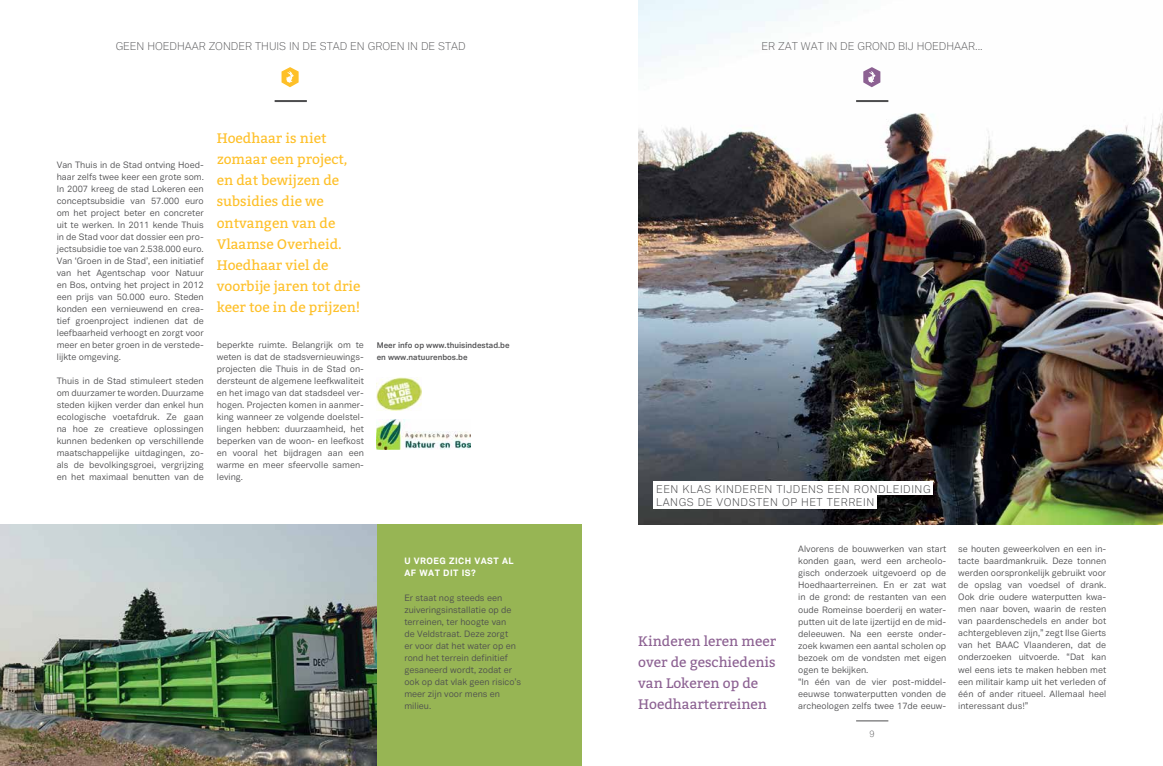
<style>
.page{position:relative;width:1163px;height:766px;background:#fff}
.page>*{position:absolute;margin:0;border:0;box-sizing:border-box;transform-origin:0 0}
.t1{font:13.8px/21px "Bitter";color:#fec029}
.t2{font:13.8px/21px "Bitter";color:#8c6192}
.t3{font:100 11px "Vaud";color:#4d4d4f}
.t4{font:300 11px/13px "Vaud";letter-spacing:.05em;color:#4d4d4f}
.t5{font:9px/12px "Vaud";color:#4d4d4f;text-align:justify}
.t6{font:800 9px/12px "Vaud";letter-spacing:.05em;color:#fff}
.t7{font:100 9px "Vaud";color:#4d4d4f}
.t8{font:600 8px/12px "Vaud";color:#4d4d4f}
</style>
<div class="page">
<hr style="left:274px;top:100px;width:33px;height:2px;background:#4d4d4f">
<svg style="left:281px;top:67px;width:17px;height:20px"></svg>
<img style="left:377px;top:377px;width:44px;height:34px">
<img style="left:377px;top:420px;width:94px;height:29px">
<img style="left:638px;top:0;width:524px;height:524px">
<img style="left:0;top:524px;width:376px;height:241px">
<div style="left:377px;top:524px;width:204px;height:241px;background:#97b554"></div>
<div style="left:653px;top:481px;width:279px;height:14px;background:#fff"></div>
<div style="left:653px;top:495px;width:223px;height:13px;background:#fff"></div>
<svg style="left:863px;top:67px;width:17px;height:20px"></svg>
<hr style="left:856px;top:100px;width:32px;height:2px;background:#4d4d4f">
<hr style="left:856px;top:720px;width:32px;height:1px;background:#4d4d4f">
<p class="t3" style="left:116px;top:40px;width:351px">GEEN HOEDHAAR ZONDER THUIS IN DE STAD EN GROEN IN DE STAD</p>
<p class="t5" style="left:57px;top:159px;width:149px">Van Thuis in de Stad ontving Hoed&shy;haar zelfs twee keer een grote som.<br>In 2007 kreeg de stad Lokeren een conceptsubsidie van 57.000 euro om het project beter en concreter uit te werken. In 2011 kende Thuis in de Stad voor dat dossier een pro&shy;jectsubsidie toe van 2.538.000 euro.<br>Van ‘Groen in de Stad’, een initiatief van het Agentschap voor Natuur en Bos, ontving het project in 2012 een prijs van 50.000 euro. Steden konden een vernieuwend en crea&shy;tief groenproject indienen dat de leefbaarheid verhoogt en zorgt voor meer en beter groen in de verstede&shy;lijkte omgeving.</p>
<p class="t5" style="left:57px;top:375px;width:149px">Thuis in de Stad stimuleert steden om duurzamer te worden. Duurzame steden kijken verder dan enkel hun ecologische voetafdruk. Ze gaan na hoe ze creatieve oplossingen kunnen bedenken op verschillende maatschappelijke uitdagingen, zo&shy;als de bevolkingsgroei, vergrijzing en het maximaal benutten van de</p>
<h1 class="t1" style="left:217px;top:128px;width:145px">Hoedhaar is niet zomaar een project, en dat bewijzen de subsidies die we ontvangen van de<br>Vlaamse Overheid.<br>Hoedhaar viel de voorbije jaren tot drie keer toe in de prijzen!</h1>
<p class="t5" style="left:217px;top:339px;width:149px">beperkte ruimte. Belangrijk om te weten is dat de stadsvernieuwings&shy;projecten die Thuis in de Stad on&shy;dersteunt de algemene leefkwaliteit en het imago van dat stadsdeel ver&shy;hogen. Projecten komen in aanmer&shy;king wanneer ze volgende doelstel&shy;lingen hebben: duurzaamheid, het beperken van de woon- en leefkost en vooral het bijdragen aan een warme en meer sfeervolle samen&shy;leving.</p>
<p class="t8" style="left:377px;top:339px;width:134px">Meer info op www.thuisindestad.be en www.natuurenbos.be</p>
<p class="t6" style="left:404px;top:555px;width:111px">U VROEG ZICH VAST AL<br>AF WAT DIT IS?</p>
<p class="t5" style="left:404px;top:591px;width:118px;text-align:left">Er staat nog steeds een zuiveringsinstallatie op de terreinen, ter hoogte van<br>de Veldstraat. Deze zorgt<br>er voor dat het water op en rond het terrein definitief gesaneerd wordt, zodat er ook op dat vlak geen risico’s meer zijn voor mens en milieu.</p>
<p class="t3" style="left:761px;top:40px;width:223px">ER ZAT WAT IN DE GROND BIJ HOEDHAAR...</p>
<p class="t4" style="left:656px;top:482px;width:276px">EEN KLAS KINDEREN TIJDENS EEN RONDLEIDING<br>LANGS DE VONDSTEN OP HET TERREIN</p>
<h1 class="t2" style="left:638px;top:631px;width:139px">Kinderen leren meer over de geschiedenis van Lokeren op de<br>Hoedhaarterreinen</h1>
<p class="t5" style="left:798px;top:543px;width:149px;text-align:left">Alvorens de bouwwerken van start konden gaan, werd een archeolo&shy;gisch onderzoek uitgevoerd op de<br>Hoedhaarterreinen. En er zat wat in de grond: de restanten van een oude Romeinse boerderij en water&shy;putten uit de late ijzertijd en de mid&shy;deleeuwen. Na een eerste onder&shy;zoek kwamen een aantal scholen op bezoek om de vondsten met eigen ogen te bekijken.<br>“In één van de vier post-middel&shy;eeuwse tonwaterputten vonden de archeologen zelfs twee 17de eeuw-</p>
<p class="t5" style="left:958px;top:543px;width:149px">se houten geweerkolven en een in&shy;tacte baardmankruik. Deze tonnen werden oorspronkelijk gebruikt voor de opslag van voedsel of drank.<br>Ook drie oudere waterputten kwa&shy;men naar boven, waarin de resten van paardenschedels en ander bot achtergebleven zijn,” zegt Ilse Gierts van het BAAC Vlaanderen, dat de onderzoeken uitvoerde. “Dat kan wel eens iets te maken hebben met een militair kamp uit het verleden of één of ander ritueel. Allemaal heel interessant dus!”</p>
<p class="t7" style="left:869px;top:728px;width:7px">9</p>
</div>
